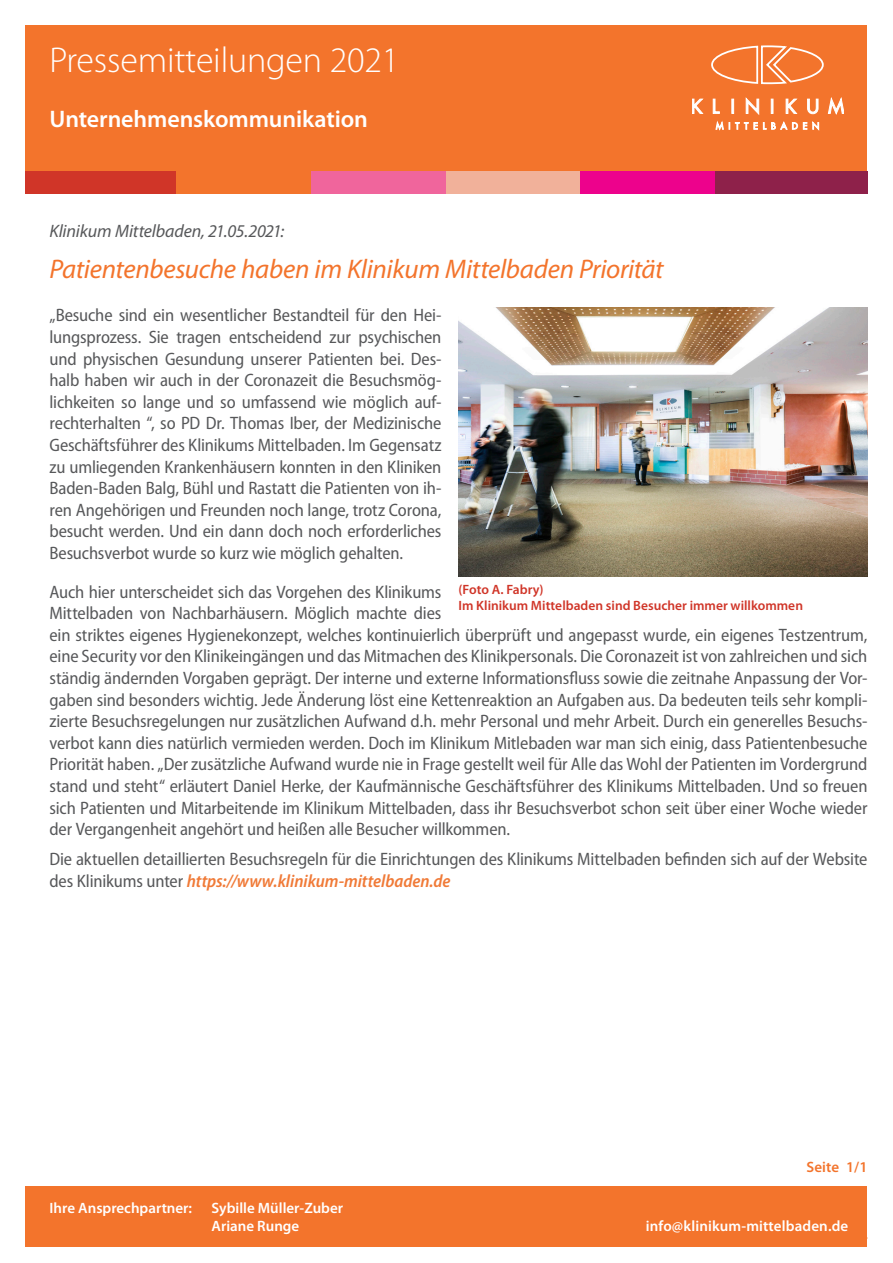
<style>
.page{position:relative;width:893px;height:1263px;background:#fff}
.page>*{position:absolute;margin:0;border:0;box-sizing:border-box;transform-origin:0 0}
.t1{font:300 36px "Myriad Pro";letter-spacing:-.005em;color:#fff}
.t2{font:italic 27px "Myriad Pro";letter-spacing:-.01em;color:#f3742c}
.t3{font:600 24px "Myriad Pro";letter-spacing:-.005em;color:#fff}
.t4{font:semi-condensed 18px/21.6px "Myriad Pro";letter-spacing:-.01em;color:#57585a}
.t5{font:italic 18px "Myriad Pro";letter-spacing:-.01em;color:#57585a}
.t6{font:600 15px/18px "Myriad Pro";color:#fff}
.t7{font:600 15px "Myriad Pro";letter-spacing:.01em;color:#f3742c}
.t8{font:600 13.5px/16.2px "Myriad Pro";color:#d03528}
.s1{font-weight:600;font-style:italic;color:#f07a37}
</style>
<div class="page">
<div style="left:26px;top:26px;width:841px;height:156px;background:#f3742c"></div>
<div style="left:26px;top:171px;width:150px;height:22px;background:#d03528"></div>
<div style="left:176px;top:171px;width:135px;height:22px;background:#f3742c"></div>
<div style="left:311px;top:171px;width:135px;height:22px;background:#f0659c"></div>
<div style="left:446px;top:171px;width:134px;height:22px;background:#f1b19a"></div>
<div style="left:580px;top:171px;width:135px;height:22px;background:#ed028c"></div>
<div style="left:715px;top:171px;width:152px;height:22px;background:#8e214a"></div>
<svg style="left:692px;top:99px;width:11px;height:15px"></svg>
<svg style="left:713px;top:97px;width:106px;height:33px"></svg>
<svg style="left:828px;top:97px;width:16px;height:17px"></svg>
<svg style="left:711px;top:45px;width:113px;height:40px"></svg>
<div style="left:26px;top:1186px;width:841px;height:60px;background:#f3742c"></div>
<img style="left:458px;top:307px;width:409px;height:269px">
<h1 class="t1" style="left:49px;top:41px;width:351px">Pressemitteilungen 2021</h1>
<h3 class="t3" style="left:49px;top:105px;width:320px">Unternehmenskommunikation</h3>
<p class="t5" style="left:49px;top:222px;width:236px">Klinikum Mittelbaden, 21.05.2021:</p>
<h2 class="t2" style="left:49px;top:255px;width:616px">Patientenbesuche haben im Klinikum Mittelbaden Priorität</h2>
<p class="t4" style="left:49px;top:305px;width:393px;text-align:justify">„Besuche sind ein wesentlicher Bestandteil für den Hei&shy;lungsprozess. Sie tragen entscheidend zur psychischen und physischen Gesundung unserer Patienten bei. Des&shy;halb haben wir auch in der Coronazeit die Besuchsmög&shy;lichkeiten so lange und so umfassend wie möglich auf&shy;rechterhalten “, so PD Dr. Thomas Iber, der Medizinische Geschäftsführer des Klinikums Mittelbaden. Im Gegensatz zu umliegenden Krankenhäusern konnten in den Kliniken Baden-Baden Balg, Bühl und Rastatt die Patienten von ih&shy;ren Angehörigen und Freunden noch lange, trotz Corona, besucht werden. Und ein dann doch noch erforderliches Besuchsverbot wurde so kurz wie möglich gehalten.</p>
<p class="t4" style="left:49px;top:581px;width:820px">Auch hier unterscheidet sich das Vorgehen des Klinikums<br>Mittelbaden von Nachbarhäusern. Möglich machte dies<br>ein striktes eigenes Hygienekonzept, welches kontinuierlich überprüft und angepasst wurde, ein eigenes Testzentrum, eine Security vor den Klinikeingängen und das Mitmachen des Klinikpersonals. Die Coronazeit ist von zahlreichen und sich ständig ändernden Vorgaben geprägt. Der interne und externe Informationsfluss sowie die zeitnahe Anpassung der Vor&shy;gaben sind besonders wichtig. Jede Änderung löst eine Kettenreaktion an Aufgaben aus. Da bedeuten teils sehr kompli&shy;zierte Besuchsregelungen nur zusätzlichen Aufwand d.h. mehr Personal und mehr Arbeit. Durch ein generelles Besuchs&shy;verbot kann dies natürlich vermieden werden. Doch im Klinikum Mitlebaden war man sich einig, dass Patientenbesuche Priorität haben. „Der zusätzliche Aufwand wurde nie in Frage gestellt weil für Alle das Wohl der Patienten im Vordergrund stand und steht“ erläutert Daniel Herke, der Kaufmännische Geschäftsführer des Klinikums Mittelbaden. Und so freuen sich Patienten und Mitarbeitende im Klinikum Mittelbaden, dass ihr Besuchsverbot schon seit über einer Woche wieder der Vergangenheit angehört und heißen alle Besucher willkommen.</p>
<p class="t4" style="left:49px;top:849px;width:819px">Die aktuellen detaillierten Besuchsregeln für die Einrichtungen des Klinikums Mittelbaden befinden sich auf der Website des Klinikums unter <span class="s1">https://www.klinikum-mittelbaden.de</span></p>
<p class="t8" style="left:458px;top:582px;width:346px">(Foto A. Fabry)<br>Im Klinikum Mittelbaden sind Besucher immer willkommen</p>
<p class="t6" style="left:50px;top:1199px;width:144px">Ihre Ansprechpartner:</p>
<p class="t6" style="left:212px;top:1199px;width:133px">Sybille Müller-Zuber<br>Ariane Runge</p>
<p class="t7" style="left:806px;top:1159px;width:63px">Seite 1/1</p>
<p class="t6" style="left:646px;top:1217px;width:204px">info@klinikum-mittelbaden.de</p>
</div>
